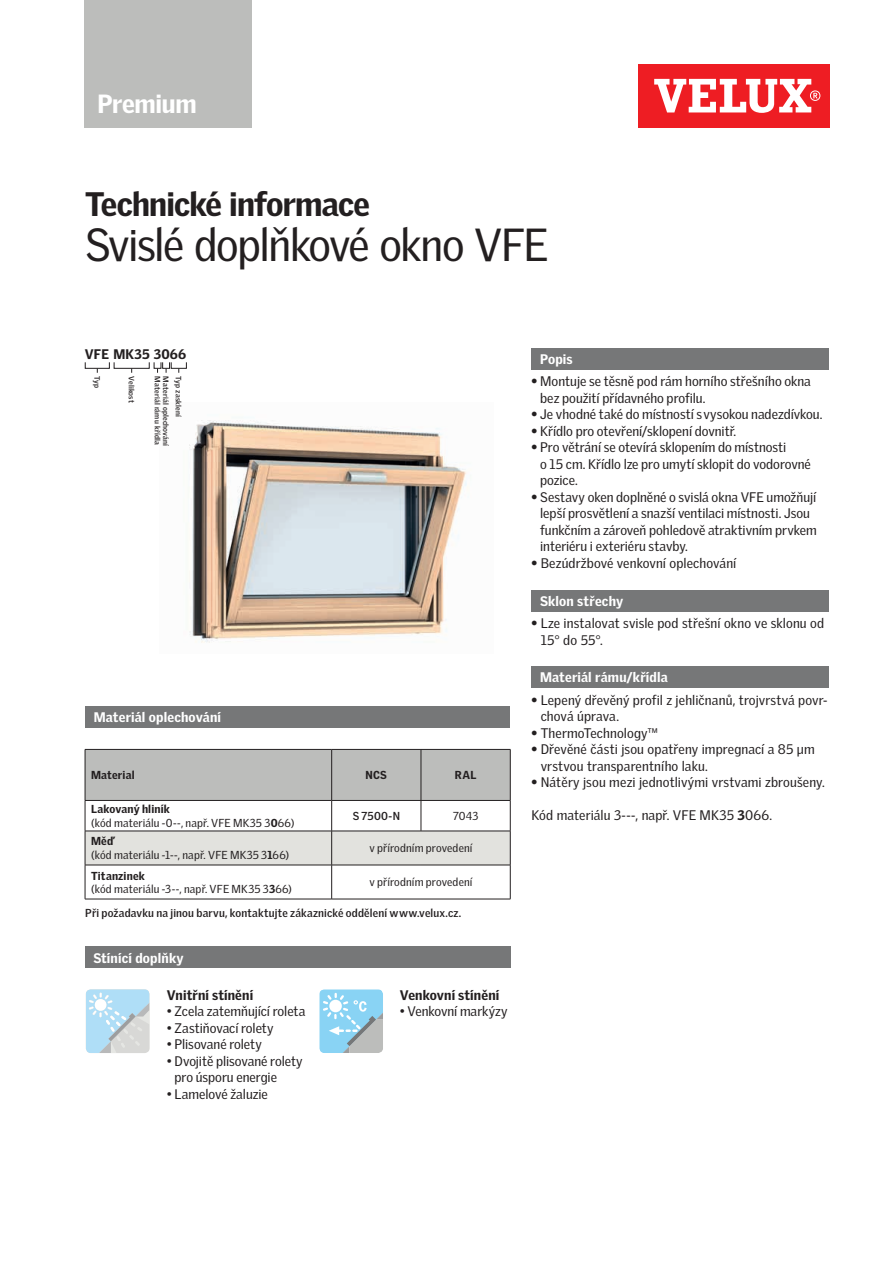
<style>
.page{position:relative;width:893px;height:1263px;background:#fff}
.page>*{position:absolute;margin:0;border:0;box-sizing:border-box;transform-origin:0 0}
.t1{font:45px "Velux Gothic";letter-spacing:-.03em;color:#231f20}
.t2{font:900 33px "Velux Gothic";letter-spacing:-.025em;color:#231f20}
.t3{font:900 25.65px "Velux Gothic";letter-spacing:-.01em;color:#fff}
.t4{font:13.5px/16.5px "Velux Gothic";color:#231f20}
.t5{font:900 13.5px "Velux Gothic";letter-spacing:.01em;color:#fff}
.t6{font:900 13.5px "Velux Gothic";letter-spacing:.01em;color:#231f20}
.t7{font:11.25px/13.5px "Velux Gothic";letter-spacing:.015em;color:#231f20}
.t8{font:700 11.25px "Velux Gothic";letter-spacing:.015em;color:#231f20}
.t9{font:900 11.25px "Velux Gothic";letter-spacing:.02em;color:#231f20}
.t10{font:700 7.5px "Velux Gothic";letter-spacing:.02em;color:#231f20}
.s1{font-weight:900}
</style>
<div class="page">
<div style="left:638px;top:64px;width:191px;height:64px;background:#ee1d23"></div>
<svg style="left:654px;top:79px;width:166px;height:34px"></svg>
<img style="left:189px;top:420px;width:279px;height:223px">
<div style="left:531px;top:349px;width:298px;height:21px;background:#767778"></div>
<div style="left:531px;top:590px;width:298px;height:21px;background:#767778"></div>
<div style="left:531px;top:667px;width:298px;height:21px;background:#767778"></div>
<div style="left:85px;top:707px;width:425px;height:21px;background:#767778"></div>
<svg style="left:86px;top:750px;width:424px;height:149px"></svg>
<hr style="left:85px;top:749px;width:247px;height:1px;background:#231f20">
<hr style="left:85px;top:750px;width:1px;height:50px;background:#231f20">
<hr style="left:332px;top:749px;width:89px;height:1px;background:#231f20">
<hr style="left:331px;top:750px;width:1px;height:50px;background:#231f20">
<hr style="left:421px;top:749px;width:89px;height:1px;background:#231f20">
<hr style="left:421px;top:750px;width:1px;height:50px;background:#231f20">
<hr style="left:510px;top:750px;width:1px;height:50px;background:#231f20">
<hr style="left:85px;top:800px;width:247px;height:1px;background:#231f20">
<hr style="left:85px;top:801px;width:1px;height:30px;background:#231f20">
<hr style="left:332px;top:800px;width:89px;height:1px;background:#231f20">
<hr style="left:331px;top:801px;width:1px;height:30px;background:#231f20">
<hr style="left:421px;top:800px;width:89px;height:1px;background:#231f20">
<hr style="left:421px;top:801px;width:1px;height:30px;background:#231f20">
<hr style="left:510px;top:801px;width:1px;height:30px;background:#231f20">
<hr style="left:85px;top:831px;width:247px;height:1px;background:#231f20">
<hr style="left:85px;top:831px;width:1px;height:34px;background:#231f20">
<hr style="left:332px;top:831px;width:89px;height:1px;background:#231f20">
<hr style="left:331px;top:831px;width:1px;height:34px;background:#231f20">
<hr style="left:421px;top:831px;width:89px;height:1px;background:#231f20">
<hr style="left:510px;top:831px;width:1px;height:34px;background:#231f20">
<hr style="left:85px;top:865px;width:247px;height:1px;background:#231f20">
<hr style="left:85px;top:865px;width:1px;height:34px;background:#231f20">
<hr style="left:332px;top:865px;width:89px;height:1px;background:#231f20">
<hr style="left:331px;top:865px;width:1px;height:34px;background:#231f20">
<hr style="left:421px;top:865px;width:89px;height:1px;background:#231f20">
<hr style="left:510px;top:865px;width:1px;height:34px;background:#231f20">
<hr style="left:85px;top:899px;width:247px;height:1px;background:#231f20">
<hr style="left:332px;top:899px;width:89px;height:1px;background:#231f20">
<hr style="left:421px;top:899px;width:89px;height:1px;background:#231f20">
<div style="left:85px;top:947px;width:425px;height:21px;background:#767778"></div>
<svg style="left:86px;top:989px;width:64px;height:64px;background:#c1dce9"></svg>
<svg style="left:319px;top:989px;width:64px;height:64px;background:#a0d0e5"></svg>
<div style="left:162px;top:362px;width:8px;height:6px;border:1px solid #231f20"></div>
<div style="left:85px;top:0;width:167px;height:128px;background:#bcbdbb"></div>
<h3 class="t3" style="left:97px;top:87px;width:101px">Premium</h3>
<h2 class="t2" style="left:85px;top:184px;width:286px">Technické informace</h2>
<h1 class="t1" style="left:85px;top:218px;width:465px">Svislé doplňkové okno VFE</h1>
<p class="t6" style="left:85px;top:345px;width:103px">VFE MK35 3066</p>
<p class="t10" style="left:102px;top:376px;width:13px;rotate:90deg">Typ</p>
<p class="t10" style="left:136px;top:376px;width:28px;rotate:90deg">Velikost</p>
<p class="t10" style="left:162px;top:376px;width:70px;rotate:90deg">Materiál rámu křídla</p>
<p class="t10" style="left:170px;top:376px;width:71px;rotate:90deg">Materiál oplechování</p>
<p class="t10" style="left:183px;top:376px;width:42px;rotate:90deg">Typ zasklení</p>
<p class="t5" style="left:94px;top:709px;width:129px">Materiál oplechování</p>
<p class="t9" style="left:91px;top:768px;width:45px">Material</p>
<p class="t9" style="left:366px;top:768px;width:23px">NCS</p>
<p class="t9" style="left:455px;top:768px;width:23px">RAL</p>
<p class="t7" style="left:91px;top:802px;width:205px"><span class="s1">Lakovaný hliník<br></span>(kód materiálu -0--, např. VFE MK35 3<span class="s1">0</span>66)</p>
<p class="t8" style="left:353px;top:809px;width:49px">S 7500-N</p>
<p class="t7" style="left:453px;top:809px;width:27px">7043</p>
<p class="t7" style="left:91px;top:834px;width:200px"><span class="s1">Měď<br></span>(kód materiálu -1--, např. VFE MK35 3<span class="s1">1</span>66)</p>
<p class="t7" style="left:369px;top:841px;width:105px">v přírodním provedení</p>
<p class="t7" style="left:91px;top:869px;width:202px"><span class="s1">Titanzinek<br></span>(kód materiálu -3--, např. VFE MK35 3<span class="s1">3</span>66)</p>
<p class="t7" style="left:369px;top:875px;width:105px">v přírodním provedení</p>
<p class="t8" style="left:85px;top:906px;width:377px">Při požadavku na jinou barvu, kontaktujte zákaznické oddělení www.velux.cz.</p>
<p class="t5" style="left:93px;top:949px;width:92px">Stínící doplňky</p>
<p class="t6" style="left:167px;top:986px;width:88px">Vnitřní stínění</p>
<p class="t4" style="left:167px;top:1003px;width:140px">• Zcela zatemňující roleta</p>
<p class="t4" style="left:167px;top:1019px;width:108px">• Zastiňovací rolety</p>
<p class="t4" style="left:167px;top:1036px;width:96px">• Plisované rolety</p>
<p class="t4" style="left:175px;top:1052px;width:130px;text-indent:-8px">• Dvojitě plisované rolety pro úsporu energie</p>
<p class="t4" style="left:167px;top:1085px;width:102px">• Lamelové žaluzie</p>
<p class="t6" style="left:400px;top:986px;width:101px">Venkovní stínění</p>
<p class="t4" style="left:400px;top:1003px;width:109px">• Venkovní markýzy</p>
<p class="t5" style="left:540px;top:351px;width:34px">Popis</p>
<p class="t4" style="left:540px;top:373px;width:272px;text-indent:-9px"><span class="s1">•</span> Montuje se těsně pod rám horního střešního okna bez použití přídavného profilu.</p>
<p class="t4" style="left:531px;top:406px;width:292px"><span class="s1">•</span> Je vhodné také do místností s vysokou nadezdívkou.</p>
<p class="t4" style="left:531px;top:423px;width:206px"><span class="s1">•</span> Křídlo pro otevření/sklopení dovnitř.</p>
<p class="t4" style="left:540px;top:439px;width:272px;text-indent:-9px"><span class="s1">•</span> Pro větrání se otevírá sklopením do místnosti<br>o 15 cm. Křídlo lze pro umytí sklopit do vodorovné pozice.</p>
<p class="t4" style="left:540px;top:489px;width:278px;text-indent:-9px"><span class="s1">•</span> Sestavy oken doplněné o svislá okna VFE umožňují lepší prosvětlení a snazší ventilaci místnosti. Jsou funkčním a zároveň pohledově atraktivním prvkem interiéru i exteriéru stavby.</p>
<p class="t4" style="left:531px;top:555px;width:206px"><span class="s1">•</span> Bezúdržbové venkovní oplechování</p>
<p class="t5" style="left:540px;top:592px;width:85px">Sklon střechy</p>
<p class="t4" style="left:541px;top:615px;width:285px;text-indent:-9px"><span class="s1">•</span> Lze instalovat svisle pod střešní okno ve sklonu od<br>15° do 55°.</p>
<p class="t5" style="left:540px;top:669px;width:129px">Materiál rámu/křídla</p>
<p class="t4" style="left:541px;top:691px;width:288px;text-indent:-9px"><span class="s1">•</span> Lepený dřevěný profil z jehličnanů, trojvrstvá povr&shy;chová úprava.</p>
<p class="t4" style="left:531px;top:724px;width:128px"><span class="s1">•</span> ThermoTechnology™</p>
<p class="t4" style="left:541px;top:741px;width:275px;text-indent:-9px"><span class="s1">•</span> Dřevěné části jsou opatřeny impregnací a 85 μm vrstvou transparentního laku.</p>
<p class="t4" style="left:531px;top:774px;width:295px"><span class="s1">•</span> Nátěry jsou mezi jednotlivými vrstvami zbroušeny.</p>
<p class="t4" style="left:531px;top:807px;width:242px">Kód materiálu 3---, např. VFE MK35 <span class="s1">3</span>066.</p>
</div>
